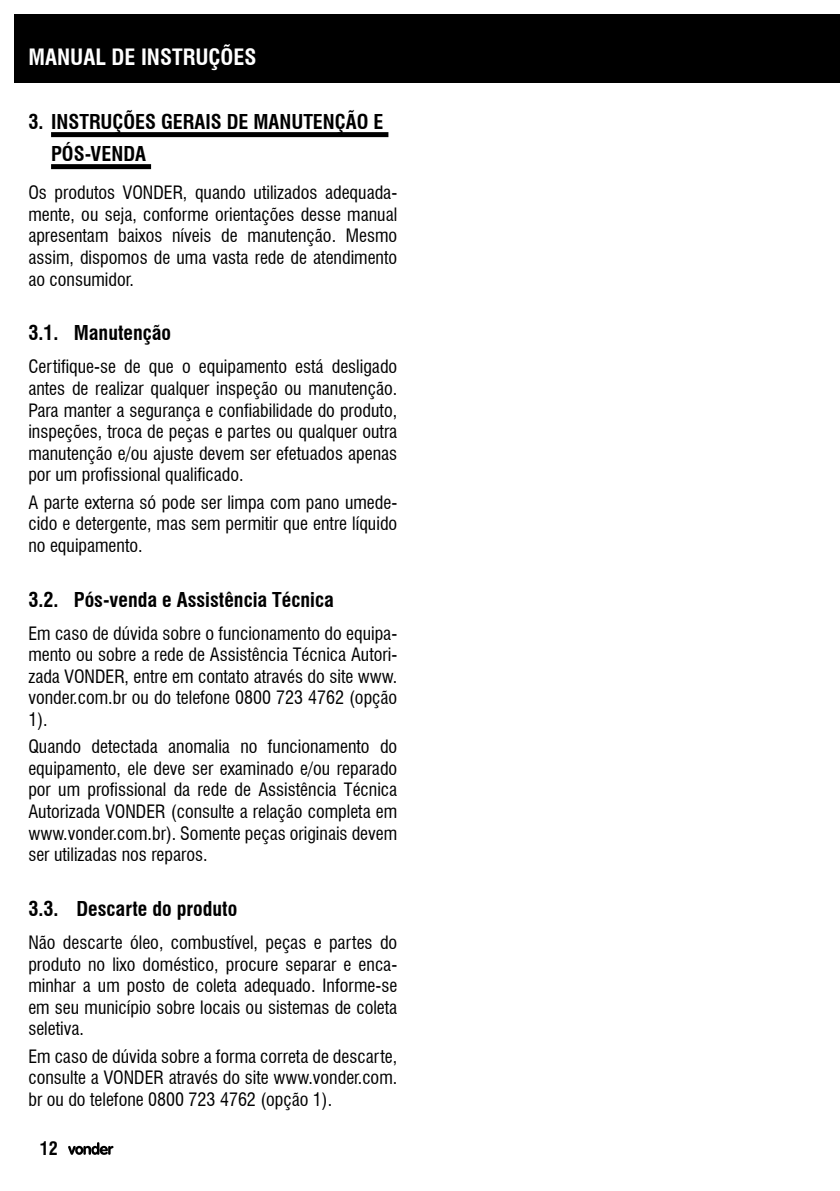
<style>
.page{position:relative;width:840px;height:1191px;background:#fff}
.page>*{position:absolute;margin:0;border:0;box-sizing:border-box;transform-origin:0 0}
.t1{font:700 condensed 22px "Swiss 721 BT";color:#fff}
.t2{font:700 condensed 20px/32px "Swiss 721 BT";color:#000}
.texto{font:condensed 18px/21.6px "Swiss 721 BT";color:#000;text-align:justify}
.t3{font:700 condensed 18px "Swiss 721 BT";color:#000}
</style>
<div class="page">
<div style="left:51px;top:132px;width:337px;height:5px;background:#000"></div>
<div style="left:51px;top:164px;width:100px;height:5px;background:#000"></div>
<div style="left:14px;top:14px;width:825px;height:69px;background:#000"></div>
<svg style="left:68px;top:1142px;width:45px;height:12px"></svg>
<p class="t1" style="left:28px;top:44px;width:229px">MANUAL DE INSTRUÇÕES</p>
<p class="t2" style="left:51px;top:105px;width:333px;text-indent:-23px">3. INSTRUÇÕES GERAIS DE MANUTENÇÃO E<br>PÓS-VENDA</p>
<p class="texto" style="left:28px;top:182px;width:370px">Os produtos VONDER, quando utilizados adequada&shy;mente, ou seja, conforme orientações desse manual apresentam baixos níveis de manutenção. Mesmo assim, dispomos de uma vasta rede de atendimento ao consumidor.</p>
<p class="t2" style="left:28px;top:317px;width:144px">3.1. Manutenção</p>
<p class="texto" style="left:28px;top:356px;width:370px">Certifique-se de que o equipamento está desligado antes de realizar qualquer inspeção ou manutenção.<br>Para manter a segurança e confiabilidade do produto, inspeções, troca de peças e partes ou qualquer outra manutenção e/ou ajuste devem ser efetuados apenas por um profissional qualificado.</p>
<p class="texto" style="left:28px;top:491px;width:370px">A parte externa só pode ser limpa com pano umede&shy;cido e detergente, mas sem permitir que entre líquido no equipamento.</p>
<p class="t2" style="left:28px;top:583px;width:307px">3.2. Pós-venda e Assistência Técnica</p>
<p class="texto" style="left:28px;top:622px;width:370px">Em caso de dúvida sobre o funcionamento do equipa&shy;mento ou sobre a rede de Assistência Técnica Autori&shy;zada VONDER, entre em contato através do site www. vonder.com.br ou do telefone 0800 723 4762 (opção 1).</p>
<p class="texto" style="left:28px;top:736px;width:370px">Quando detectada anomalia no funcionamento do equipamento, ele deve ser examinado e/ou reparado por um profissional da rede de Assistência Técnica Autorizada VONDER (consulte a relação completa em www.vonder.com.br). Somente peças originais devem ser utilizadas nos reparos.</p>
<p class="t2" style="left:28px;top:892px;width:210px">3.3. Descarte do produto</p>
<p class="texto" style="left:28px;top:931px;width:370px">Não descarte óleo, combustível, peças e partes do produto no lixo doméstico, procure separar e enca&shy;minhar a um posto de coleta adequado. Informe-se em seu município sobre locais ou sistemas de coleta seletiva.</p>
<p class="texto" style="left:28px;top:1045px;width:370px">Em caso de dúvida sobre a forma correta de descarte, consulte a VONDER através do site www.vonder.com. br ou do telefone 0800 723 4762 (opção 1).</p>
<p class="t3" style="left:40px;top:1138px;width:19px">12</p>
</div>
